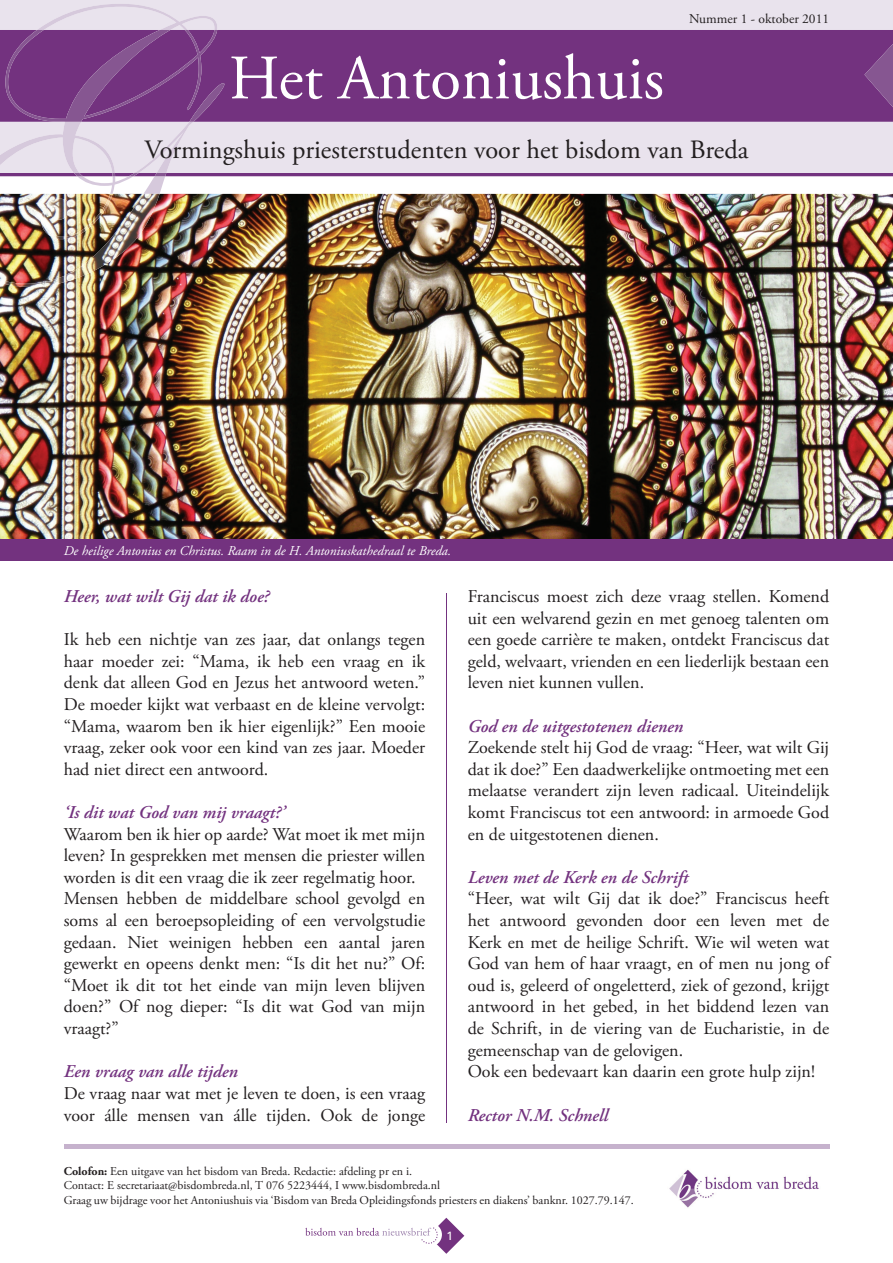
<style>
.page{position:relative;width:893px;height:1263px;background:#fff}
.page>*{position:absolute;margin:0;border:0;box-sizing:border-box;transform-origin:0 0}
.t1{font:63px "Adobe Garamond Pro";color:#fff}
.t2{font:26.4px "Adobe Garamond Pro";color:#231f20}
.t3{font:18px/21.6px "Adobe Garamond Pro";color:#231f20;text-align:justify}
.t4{font:italic 600 18px "Adobe Garamond Pro";color:#73327f}
.t5{font:italic 13.5px "Adobe Garamond Pro";color:#fff}
.t6{font:13.5px "Adobe Garamond Pro";color:#231f20}
.t7{font:12px/14.4px "Adobe Garamond Pro";color:#231f20}
.t8{font:12px "Univers LT Std";color:#fff}
.s1{font-weight:700}
</style>
<div class="page">
<svg style="left:305px;top:1218px;width:159px;height:36px"></svg>
<img style="left:669px;top:1169px;width:150px;height:39px">
<img style="left:0;top:278px;width:893px;height:261px">
<div style="left:0;top:539px;width:893px;height:22px;background:#73327f"></div>
<img style="left:0;top:278px;width:160px;height:9px">
<hr style="left:446px;top:594px;width:1px;height:529px;background:#73327f">
<hr style="left:64px;top:1144px;width:765px;height:4px;background:#c6b2cd">
<img style="left:0;top:0;width:893px;height:278px">
<h1 class="t1" style="left:229px;top:40px;width:437px">Het Antoniushuis</h1>
<p class="t6" style="left:689px;top:10px;width:142px">Nummer 1 - oktober 2011</p>
<h2 class="t2" style="left:144px;top:134px;width:605px">Vormingshuis priesterstudenten voor het bisdom van Breda</h2>
<p class="t5" style="left:64px;top:543px;width:389px">De heilige Antonius en Christus. Raam in de H. Antoniuskathedraal te Breda.</p>
<p class="t4" style="left:64px;top:586px;width:207px">Heer, wat wilt Gij dat ik doe?</p>
<p class="t3" style="left:64px;top:629px;width:363px">Ik heb een nichtje van zes jaar, dat onlangs tegen haar moeder zei: “Mama, ik heb een vraag en ik denk dat alleen God en Jezus het antwoord weten.” De moeder kijkt wat verbaast en de kleine vervolgt: “Mama, waarom ben ik hier eigenlijk?” Een mooie vraag, zeker ook voor een kind van zes jaar. Moeder had niet direct een antwoord.</p>
<p class="t4" style="left:64px;top:802px;width:223px">‘Is dit wat God van mij vraagt?’</p>
<p class="t3" style="left:64px;top:824px;width:363px;text-align:left">Waarom ben ik hier op aarde? Wat moet ik met mijn leven? In gesprekken met mensen die priester willen worden is dit een vraag die ik zeer regelmatig hoor.<br>Mensen hebben de middelbare school gevolgd en soms al een beroepsopleiding of een vervolgstudie gedaan. Niet weinigen hebben een aantal jaren gewerkt en opeens denkt men: “Is dit het nu?” Of: “Moet ik dit tot het einde van mijn leven blijven doen?” Of nog dieper: “Is dit wat God van mijn vraagt?”</p>
<p class="t4" style="left:64px;top:1061px;width:176px">Een vraag van alle tijden</p>
<p class="t3" style="left:64px;top:1083px;width:363px">De vraag naar wat met je leven te doen, is een vraag voor álle mensen van álle tijden. Ook de jonge</p>
<p class="t3" style="left:468px;top:586px;width:363px">Franciscus moest zich deze vraag stellen. Komend uit een welvarend gezin en met genoeg talenten om een goede carrière te maken, ontdekt Franciscus dat geld, welvaart, vrienden en een liederlijk bestaan een leven niet kunnen vullen.</p>
<p class="t4" style="left:468px;top:715px;width:217px">God en de uitgestotenen dienen</p>
<p class="t3" style="left:468px;top:737px;width:363px">Zoekende stelt hij God de vraag: “Heer, wat wilt Gij dat ik doe?” Een daadwerkelijke ontmoeting met een melaatse verandert zijn leven radicaal. Uiteindelijk komt Franciscus tot een antwoord: in armoede God en de uitgestotenen dienen.</p>
<p class="t4" style="left:468px;top:867px;width:222px">Leven met de Kerk en de Schrift</p>
<p class="t3" style="left:468px;top:888px;width:363px;text-align:left">“Heer, wat wilt Gij dat ik doe?” Franciscus heeft het antwoord gevonden door een leven met de Kerk en met de heilige Schrift. Wie wil weten wat God van hem of haar vraagt, en of men nu jong of oud is, geleerd of ongeletterd, ziek of gezond, krijgt antwoord in het gebed, in het biddend lezen van de Schrift, in de viering van de Eucharistie, in de gemeenschap van de gelovigen.<br>Ook een bedevaart kan daarin een grote hulp zijn!</p>
<p class="t4" style="left:468px;top:1104px;width:142px">Rector N.M. Schnell</p>
<p class="t7" style="left:64px;top:1164px;width:571px"><span class="s1">Colofon:</span> Een uitgave van het bisdom van Breda. Redactie: afdeling pr en i.<br>Contact: E secretariaat@bisdombreda.nl, T 076 5223444, I www.bisdombreda.nl<br>Graag uw bijdrage voor het Antoniushuis via ‘Bisdom van Breda Opleidingsfonds priesters en diakens’ banknr. 1027.79.147.</p>
<p class="t8" style="left:447px;top:1228px;width:8px">1</p>
</div>
